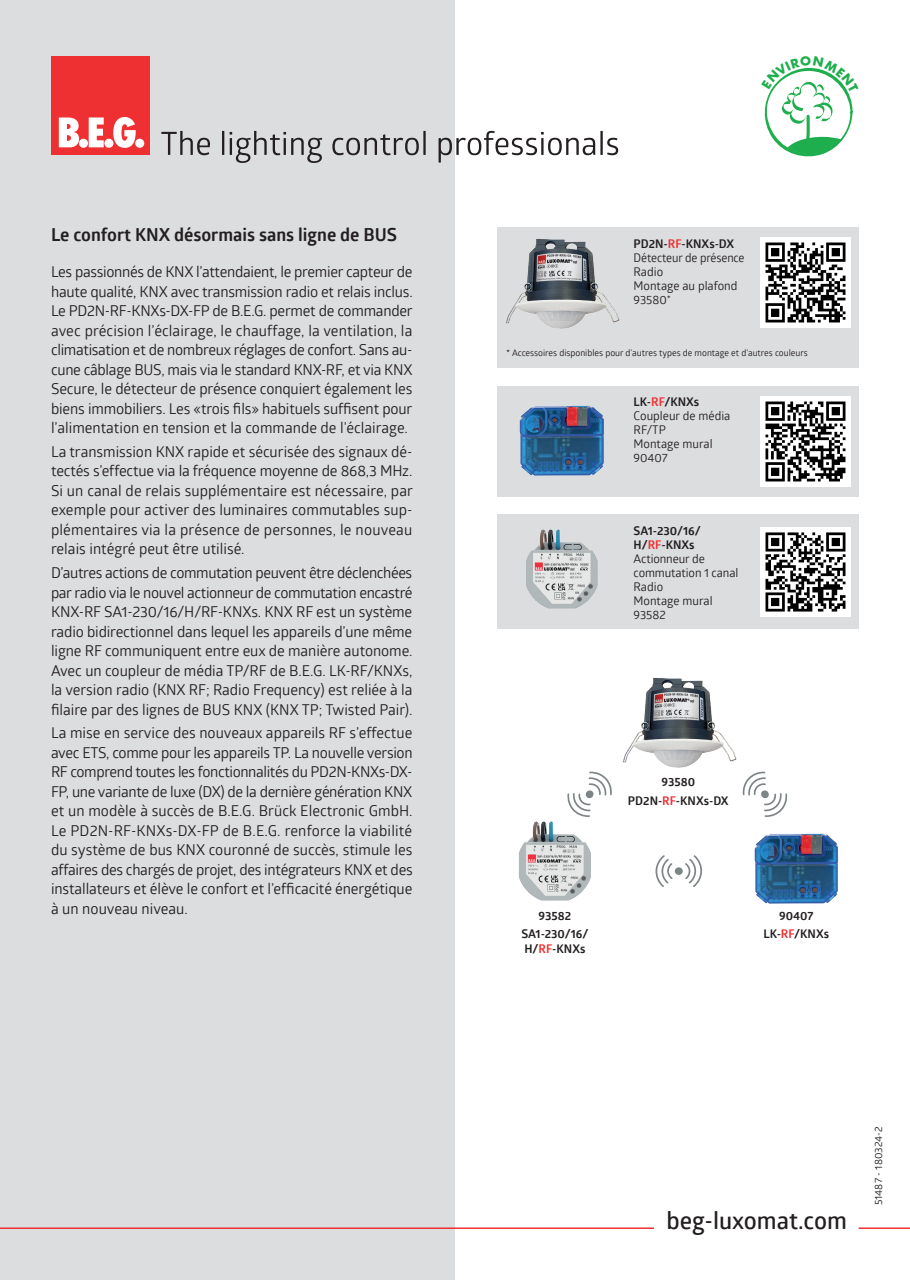
<style>
.page{position:relative;width:910px;height:1280px;background:#fff}
.page>*{position:absolute;margin:0;border:0;box-sizing:border-box;transform-origin:0 0}
.t1{font:600 24px "Glober";color:#231f20}
.t2{font:700 18px "Glober";color:#231f20}
.t3{font:15px/19.5px "Glober";color:#231f20;text-align:justify}
.t4{font:12px/14px "Glober";letter-spacing:-.005em;color:#231f20}
.t5{font:700 12px/18.6px "Glober";color:#231f20;text-align:center}
.t6{font:10.5px "Glober";color:#231f20}
.t7{font:9px "Glober";color:#231f20}
.s1{font-weight:700}
.s2{font-weight:700;color:#ee3033}
.s3{font-size:12px}
.s4{color:#ee3033}
</style>
<div class="page">
<div style="left:0;top:0;width:455px;height:1280px;background:#dcdddf"></div>
<hr style="left:0;top:1227px;width:654px;height:2px;background:#ee3033">
<hr style="left:859px;top:1227px;width:51px;height:2px;background:#ee3033">
<div style="left:51px;top:56px;width:99px;height:99px;background:#ee3033"></div>
<svg style="left:59px;top:117px;width:20px;height:30px"></svg>
<div style="left:79px;top:139px;width:9px;height:9px;background:#fff;border-radius:50%"></div>
<svg style="left:89px;top:117px;width:15px;height:30px"></svg>
<div style="left:104px;top:139px;width:9px;height:9px;background:#fff;border-radius:50%"></div>
<svg style="left:113px;top:117px;width:23px;height:31px"></svg>
<div style="left:135px;top:139px;width:9px;height:9px;background:#fff;border-radius:50%"></div>
<svg style="left:161px;top:131px;width:49px;height:24px"></svg>
<svg style="left:222px;top:131px;width:2px;height:24px"></svg>
<svg style="left:230px;top:131px;width:92px;height:32px"></svg>
<svg style="left:332px;top:131px;width:94px;height:24px"></svg>
<svg style="left:439px;top:131px;width:179px;height:32px"></svg>
<img style="left:622px;top:677px;width:115px;height:91px">
<img style="left:754px;top:833px;width:85px;height:71px">
<img style="left:519px;top:821px;width:72px;height:80px">
<svg style="left:567px;top:771px;width:45px;height:46px"></svg>
<div style="left:497px;top:386px;width:362px;height:110px;background:#dcdddf"></div>
<img style="left:519px;top:405px;width:85px;height:71px">
<img style="left:761px;top:396px;width:89px;height:90px">
<div style="left:497px;top:514px;width:362px;height:115px;background:#dcdddf"></div>
<img style="left:526px;top:529px;width:72px;height:80px">
<img style="left:761px;top:527px;width:89px;height:90px">
<div style="left:497px;top:227px;width:362px;height:141px;background:#dcdddf"></div>
<img style="left:505px;top:239px;width:115px;height:90px">
<img style="left:761px;top:238px;width:89px;height:90px">
<svg style="left:742px;top:771px;width:46px;height:46px"></svg>
<svg style="left:685px;top:855px;width:17px;height:32px"></svg>
<svg style="left:655px;top:855px;width:17px;height:32px"></svg>
<div style="left:675px;top:867px;width:8px;height:8px;background:#7c8486;border-radius:50%"></div>
<svg style="left:764px;top:67px;width:89px;height:90px"></svg>
<p class="t2" style="left:51px;top:222px;width:348px">Le confort KNX désormais sans ligne de BUS</p>
<p class="t3" style="left:51px;top:261px;width:363px">Les passionnés de KNX l’attendaient, le premier capteur de haute qualité, KNX avec transmission radio et relais inclus.<br>Le PD2N-RF-KNXs-DX-FP de B.E.G. permet de commander avec précision l’éclairage, le chauffage, la ventilation, la climatisation et de nombreux réglages de confort. Sans au&shy;cune câblage BUS, mais via le standard KNX-RF, et via KNX Secure, le détecteur de présence conquiert également les biens immobiliers. Les «trois fils» habituels suffisent pour l’alimentation en tension et la commande de l’éclairage.</p>
<p class="t3" style="left:51px;top:441px;width:364px">La transmission KNX rapide et sécurisée des signaux dé&shy;tectés s’effectue via la fréquence moyenne de 868,3 MHz.<br>Si un canal de relais supplémentaire est nécessaire, par exemple pour activer des luminaires commutables sup&shy;plémentaires via la présence de personnes, le nouveau relais intégré peut être utilisé.</p>
<p class="t3" style="left:51px;top:562px;width:363px">D’autres actions de commutation peuvent être déclenchées par radio via le nouvel actionneur de commutation encastré KNX-RF SA1-230/16/H/RF-KNXs. KNX RF est un système radio bidirectionnel dans lequel les appareils d’une même ligne RF communiquent entre eux de manière autonome.<br>Avec un coupleur de média TP/RF de B.E.G. LK-RF/KNXs, la version radio (KNX RF; Radio Frequency) est reliée à la filaire par des lignes de BUS KNX (KNX TP; Twisted Pair).</p>
<p class="t3" style="left:51px;top:723px;width:363px">La mise en service des nouveaux appareils RF s’effectue avec ETS, comme pour les appareils TP. La nouvelle version RF comprend toutes les fonctionnalités du PD2N-KNXs-DX-FP, une variante de luxe (DX) de la dernière génération KNX et un modèle à succès de B.E.G. Brück Electronic GmbH.<br>Le PD2N-RF-KNXs-DX-FP de B.E.G. renforce la viabilité du système de bus KNX couronné de succès, stimule les affaires des chargés de projet, des intégrateurs KNX et des installateurs et élève le confort et l’efficacité énergétique à un nouveau niveau.</p>
<p class="t4" style="left:634px;top:236px;width:112px"><span class="s1">PD2N-</span><span class="s2">RF</span><span class="s1">-KNXs-DX<br></span>Détecteur de présence<br>Radio<br>Montage au plafond<br>93580*</p>
<p class="t7" style="left:506px;top:346px;width:303px"><span class="s3">*</span> Accessoires disponibles pour d’autres types de montage et d’autres couleurs</p>
<p class="t4" style="left:634px;top:395px;width:98px"><span class="s1">LK-</span><span class="s2">RF</span><span class="s1">/KNXs<br></span>Coupleur de média<br>RF/TP<br>Montage mural<br>90407</p>
<p class="t4" style="left:634px;top:523px;width:106px"><span class="s1">SA1-230/16/<br>H/</span><span class="s2">RF</span><span class="s1">-KNXs<br></span>Actionneur de commutation 1 canal<br>Radio<br>Montage mural<br>93582</p>
<p class="t5" style="left:628px;top:772px;width:102px">93580<br>PD2N-<span class="s4">RF</span>-KNXs-DX</p>
<p class="t5" style="left:521px;top:906px;width:69px">93582<br>SA1-230/16/</p>
<p class="t5" style="left:524px;top:939px;width:62px">H/<span class="s4">RF</span>-KNXs</p>
<p class="t5" style="left:763px;top:906px;width:67px">90407<br>LK-<span class="s4">RF</span>/KNXs</p>
<h1 class="t1" style="left:666px;top:1203px;width:182px">beg-luxomat.com</h1>
<p class="t6" style="left:871px;top:1205px;width:80px;rotate:-90deg">51487 - 180324-2</p>
</div>
